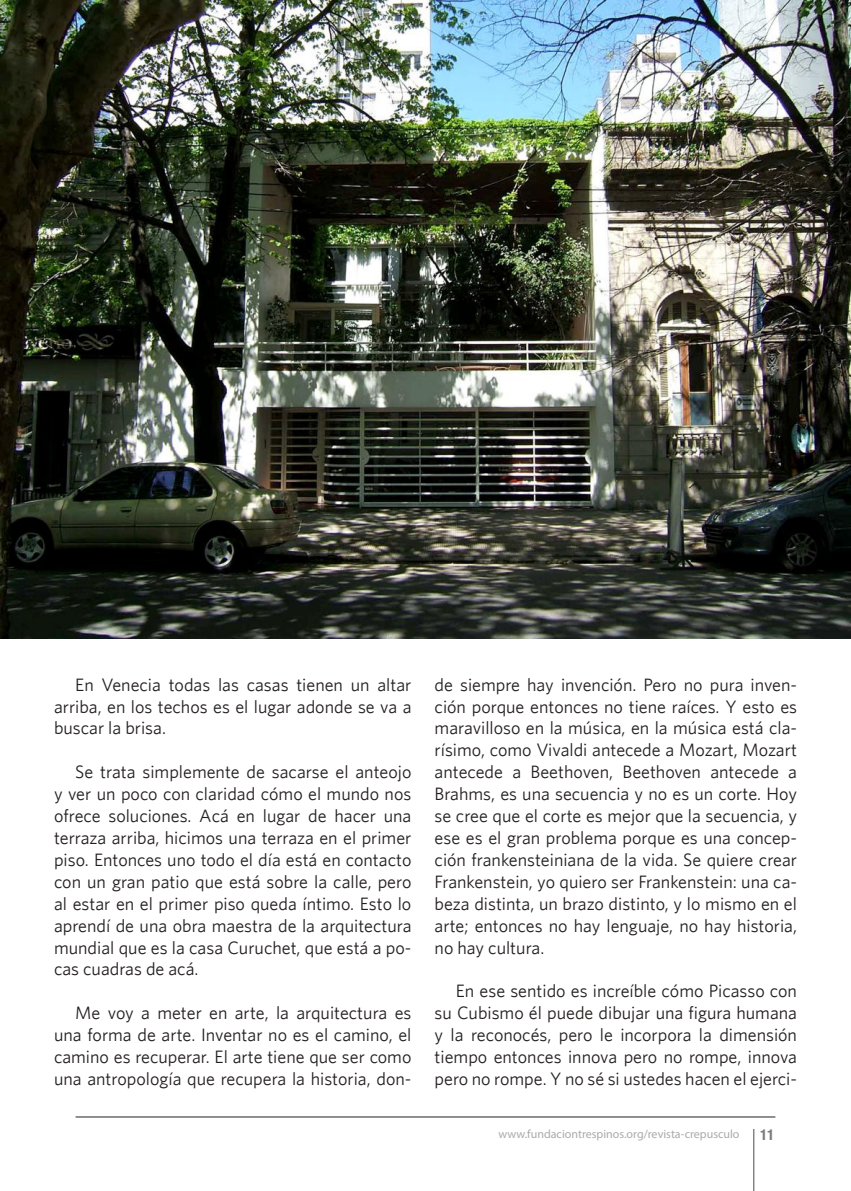
<style>
.page{position:relative;width:851px;height:1191px;background:#fff}
.page>*{position:absolute;margin:0;border:0;box-sizing:border-box;transform-origin:0 0}
.t1{font:18px/21.9px "Whitney";color:#241f1f;text-align:justify}
.t2{font:700 condensed 15px "Helvetica Neue LT Std";color:#7d7c7e}
.t3{font:12px "Myriad Pro";color:#aaaaac}
</style>
<div class="page">
<hr style="left:753px;top:1129px;width:1px;height:62px;background:#4e4b4c">
<hr style="left:76px;top:1116px;width:699px;height:1px;background:#241f1f">
<img style="left:0;top:0;width:850px;height:638px">
<p class="t1" style="left:54px;top:673px;width:359px;text-indent:21px">En Venecia todas las casas tienen un altar arriba, en los techos es el lugar adonde se va a buscar la brisa.</p>
<p class="t1" style="left:54px;top:760px;width:359px;text-indent:21px">Se trata simplemente de sacarse el anteojo y ver un poco con claridad cómo el mundo nos ofrece soluciones. Acá en lugar de hacer una terraza arriba, hicimos una terraza en el primer piso. Entonces uno todo el día está en contacto con un gran patio que está sobre la calle, pero al estar en el primer piso queda íntimo. Esto lo aprendí de una obra maestra de la arquitectura mundial que es la casa Curuchet, que está a po&shy;cas cuadras de acá.</p>
<p class="t1" style="left:54px;top:1001px;width:359px;text-indent:21px">Me voy a meter en arte, la arquitectura es una forma de arte. Inventar no es el camino, el camino es recuperar. El arte tiene que ser como una antropología que recupera la historia, don-</p>
<p class="t1" style="left:434px;top:673px;width:364px">de siempre hay invención. Pero no pura inven&shy;ción porque entonces no tiene raíces. Y esto es maravilloso en la música, en la música está cla&shy;rísimo, como Vivaldi antecede a Mozart, Mozart antecede a Beethoven, Beethoven antecede a Brahms, es una secuencia y no es un corte. Hoy se cree que el corte es mejor que la secuencia, y ese es el gran problema porque es una concep&shy;ción frankensteiniana de la vida. Se quiere crear Frankenstein, yo quiero ser Frankenstein: una ca&shy;beza distinta, un brazo distinto, y lo mismo en el arte; entonces no hay lenguaje, no hay historia, no hay cultura.</p>
<p class="t1" style="left:434px;top:979px;width:364px;text-indent:21px">En ese sentido es increíble cómo Picasso con su Cubismo él puede dibujar una figura humana y la reconocés, pero le incorpora la dimensión tiempo entonces innova pero no rompe, innova pero no rompe. Y no sé si ustedes hacen el ejerci-</p>
<p class="t3" style="left:498px;top:1126px;width:242px">www.fundaciontrespinos.org/revista-crepusculo</p>
<p class="t2" style="left:759px;top:1125px;width:16px">11</p>
</div>
